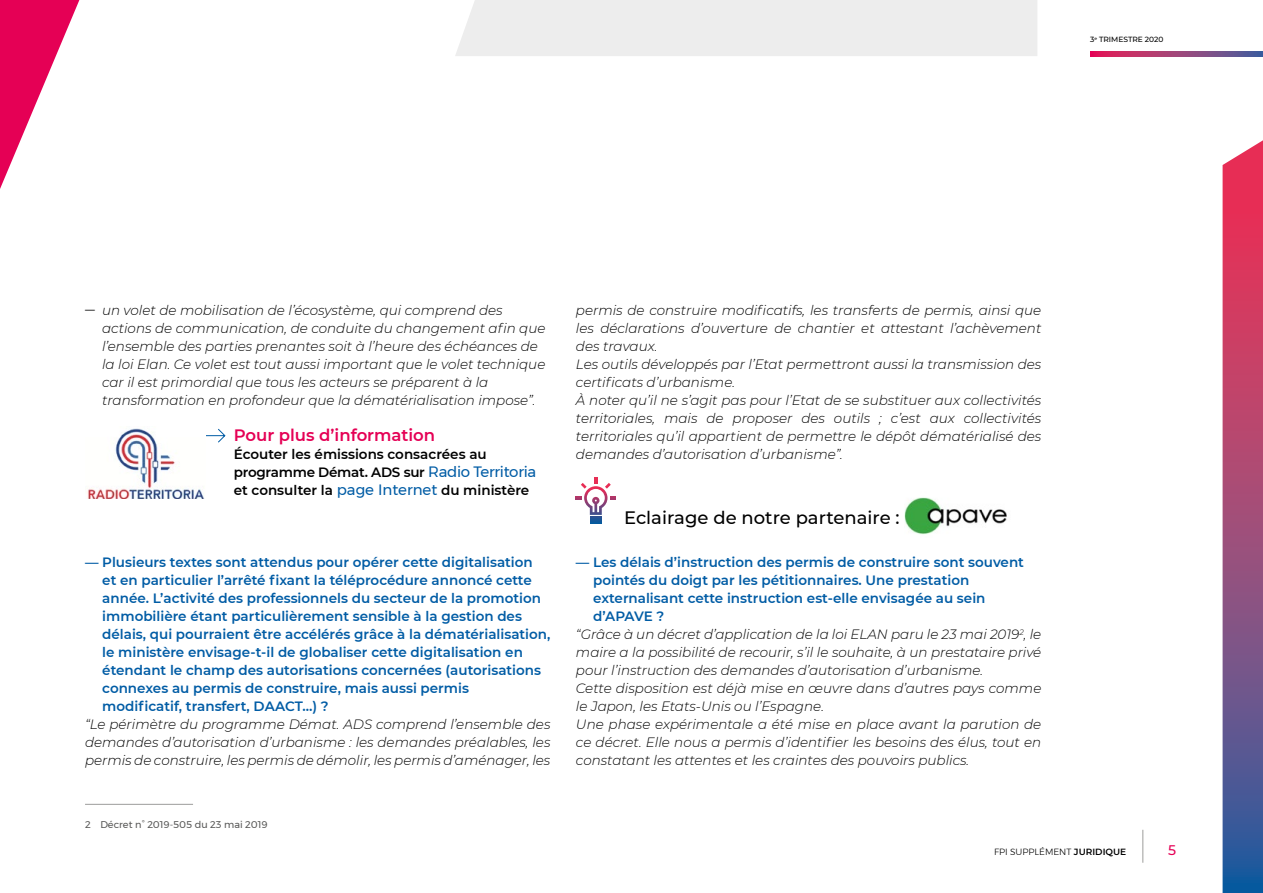
<style>
.page{position:relative;width:1263px;height:893px;background:#fff}
.page>*{position:absolute;margin:0;border:0;box-sizing:border-box;transform-origin:0 0}
.t1{font:500 18px "Montserrat";color:#000}
.t2{font:600 16.5px "Montserrat";color:#e50055}
.t3{font:500 13.95px "Montserrat";color:#e50055}
.t4{font:italic 300 13.5px/18px "Montserrat";color:#000;text-align:justify}
.Standart_question{font:600 13.5px/18px "Montserrat";color:#005ca5}
.t5{font:600 13.5px/18px "Montserrat";color:#000}
.footnote{font:9.75px "Montserrat";color:#575756}
.t6{font:300 9px "Montserrat";color:#000}
.t7{font:500 7.5px "Montserrat";color:#000}
.s1{font-style:normal}
.s2{font-weight:400;font-size:15px;color:#005ca5}
.s3{font-weight:600}
</style>
<div class="page">
<svg style="left:1090px;top:52px;width:173px;height:4px"></svg>
<svg style="left:1222px;top:140px;width:41px;height:753px;background:#9a4f7d"></svg>
<svg style="left:0;top:0;width:80px;height:189px"></svg>
<hr style="left:1142px;top:830px;width:1px;height:33px;background:#9d9d9c">
<div style="left:455px;top:0;width:582px;height:56px;background:#ededed"></div>
<svg style="left:206px;top:428px;width:20px;height:15px"></svg>
<hr style="left:85px;top:804px;width:108px;height:1px;background:#9d9d9c">
<svg style="left:576px;top:478px;width:40px;height:46px"></svg>
<img style="left:904px;top:497px;width:103px;height:38px">
<img style="left:87px;top:428px;width:118px;height:71px">
<p class="t7" style="left:1090px;top:34px;width:75px">3<sup>e</sup> TRIMESTRE 2020</p>
<p class="t4" style="left:102px;top:301px;width:445px;text-align:left;text-indent:-17px"><span class="s1">ӱ</span> un volet de mobilisation de l’écosystème, qui comprend des actions de communication, de conduite du changement afin que l’ensemble des parties prenantes soit à l’heure des échéances de la loi Elan. Ce volet est tout aussi important que le volet technique car il est primordial que tous les acteurs se préparent à la transformation en profondeur que la dématérialisation impose”.</p>
<p class="t2" style="left:234px;top:423px;width:203px">Pour plus d’information</p>
<p class="t5" style="left:234px;top:445px;width:304px">Écouter les émissions consacrées au programme Démat. ADS sur <span class="s2">Radio Territoria </span>et consulter la <span class="s2">page Internet</span> du ministère</p>
<p class="Standart_question" style="left:102px;top:553px;width:450px;text-indent:-17px">— Plusieurs textes sont attendus pour opérer cette digitalisation<br>et en particulier l’arrêté fixant la téléprocédure annoncé cette année. L’activité des professionnels du secteur de la promotion immobilière étant particulièrement sensible à la gestion des délais, qui pourraient être accélérés grâce à la dématérialisation, le ministère envisage-t-il de globaliser cette digitalisation en étendant le champ des autorisations concernées (autorisations connexes au permis de construire, mais aussi permis modificatif, transfert, DAACT…) ?</p>
<p class="t4" style="left:85px;top:715px;width:467px">“Le périmètre du programme Démat. ADS comprend l’ensemble des demandes d’autorisation d’urbanisme : les demandes préalables, les permis de construire, les permis de démolir, les permis d’aménager, les</p>
<p class="footnote" style="left:85px;top:817px;width:184px">2 Décret n° 2019-505 du 23 mai 2019</p>
<p class="t4" style="left:576px;top:301px;width:467px">permis de construire modificatifs, les transferts de permis, ainsi que les déclarations d’ouverture de chantier et attestant l’achèvement des travaux.</p>
<p class="t4" style="left:576px;top:355px;width:467px">Les outils développés par l’Etat permettront aussi la transmission des certificats d’urbanisme.</p>
<p class="t4" style="left:576px;top:391px;width:467px">À noter qu’il ne s’agit pas pour l’Etat de se substituer aux collectivités territoriales, mais de proposer des outils ; c’est aux collectivités territoriales qu’il appartient de permettre le dépôt dématérialisé des demandes d’autorisation d’urbanisme”.</p>
<p class="t1" style="left:624px;top:505px;width:277px">Eclairage de notre partenaire :</p>
<p class="Standart_question" style="left:593px;top:553px;width:432px;text-indent:-17px">— Les délais d’instruction des permis de construire sont souvent pointés du doigt par les pétitionnaires. Une prestation externalisant cette instruction est-elle envisagée au sein d’APAVE ?</p>
<p class="t4" style="left:576px;top:625px;width:467px">“Grâce à un décret d’application de la loi ELAN paru le 23 mai 2019<sup>2</sup>, le maire a la possibilité de recourir, s’il le souhaite, à un prestataire privé pour l’instruction des demandes d’autorisation d’urbanisme.</p>
<p class="t4" style="left:576px;top:679px;width:467px">Cette disposition est déjà mise en œuvre dans d’autres pays comme le Japon, les Etats-Unis ou l’Espagne.</p>
<p class="t4" style="left:576px;top:715px;width:467px">Une phase expérimentale a été mise en place avant la parution de ce décret. Elle nous a permis d’identifier les besoins des élus, tout en constatant les attentes et les craintes des pouvoirs publics.</p>
<p class="t6" style="left:994px;top:845px;width:134px">FPI SUPPLÉMENT <span class="s3">JURIDIQUE</span></p>
<p class="t3" style="left:1168px;top:840px;width:9px">5</p>
</div>
